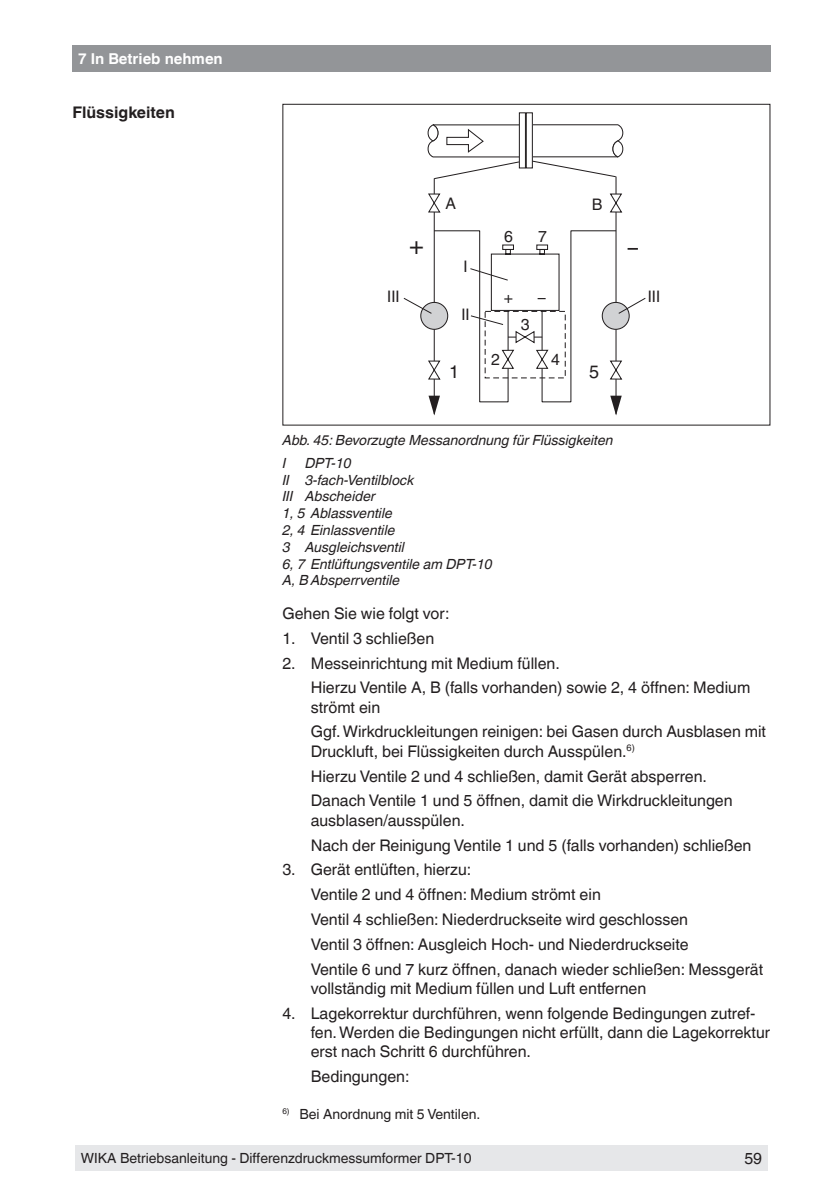
<style>
.page{position:relative;width:840px;height:1191px;background:#fff}
.page>*{position:absolute;margin:0;border:0;box-sizing:border-box;transform-origin:0 0}
.bild{font:25.2px "Helvetica Linotype";color:#231f20}
.bild-2{font:18px "Helvetica Linotype";color:#231f20}
.schritt_normal_follo{font:16px/19.2px "Helvetica Linotype";color:#231f20}
.schritt_normal{font:16px/19.2px "Helvetica Linotype";color:#231f20}
.absatz_normal{font:16px "Helvetica Linotype";color:#231f20}
.marginaltext{font:700 16px "Helvetica Linotype";color:#231f20}
.bild-3{font:15.8px "Helvetica Linotype";color:#231f20}
.K1right_Wika{font:700 15px "Helvetica Linotype";color:#fff}
.legende_normal{font:italic 14px "Helvetica Linotype";color:#231f20}
.Fuss_F{font:14px "Helvetica Linotype";color:#231f20}
.Bildunterschrift_nor{font:italic 14px "Helvetica Linotype";color:#231f20}
.footnote_normal{font:14px "Helvetica Linotype";color:#231f20}
.legende_normal_last{font:italic 14px "Helvetica Linotype";color:#231f20}
</style>
<div class="page">
<div style="left:721px;top:1145px;width:46px;height:26px;background:#e6e7e9"></div>
<div style="left:72px;top:45px;width:698px;height:27px;background:#939598"></div>
<div style="left:75px;top:1145px;width:646px;height:26px;background:#e6e7e9"></div>
<div style="left:525px;top:112px;width:7px;height:56px;border:1px solid #231f20"></div>
<div style="left:518px;top:112px;width:7px;height:56px;border:1px solid #231f20"></div>
<hr style="left:615px;top:176px;width:1px;height:238px;background:#231f20">
<hr style="left:433px;top:178px;width:1px;height:236px;background:#231f20">
<svg style="left:403px;top:193px;width:242px;height:222px"></svg>
<svg style="left:427px;top:123px;width:196px;height:57px"></svg>
<div style="left:282px;top:104px;width:488px;height:321px;border:1px solid #231f20"></div>
<p class="K1right_Wika" style="left:78px;top:50px;width:146px">7 In Betrieb nehmen</p>
<p class="marginaltext" style="left:72px;top:103px;width:104px">Flüssigkeiten</p>
<p class="bild" style="left:409px;top:231px;width:16px">+</p>
<p class="bild-3" style="left:445px;top:194px;width:12px">A</p>
<p class="bild-3" style="left:591px;top:195px;width:12px">B</p>
<p class="bild-3" style="left:463px;top:257px;width:6px">I</p>
<p class="bild-3" style="left:503px;top:228px;width:10px">6</p>
<p class="bild-3" style="left:537px;top:227px;width:10px">7</p>
<p class="bild-3" style="left:387px;top:288px;width:14px">III</p>
<p class="bild-3" style="left:647px;top:288px;width:14px">III</p>
<p class="bild-3" style="left:503px;top:288px;width:11px">+</p>
<p class="bild-3" style="left:537px;top:288px;width:9px">–</p>
<p class="bild-3" style="left:461px;top:306px;width:10px">II</p>
<p class="bild-3" style="left:520px;top:315px;width:10px">3</p>
<p class="bild-3" style="left:491px;top:350px;width:10px">2</p>
<p class="bild-3" style="left:550px;top:350px;width:10px">4</p>
<p class="bild-2" style="left:449px;top:361px;width:11px">1</p>
<p class="bild-2" style="left:588px;top:361px;width:11px">5</p>
<p class="Bildunterschrift_nor" style="left:282px;top:432px;width:332px">Abb. 45: Bevorzugte Messanordnung für Flüssigkeiten</p>
<p class="legende_normal" style="left:282px;top:455px;width:5px">I</p>
<p class="legende_normal" style="left:305px;top:455px;width:48px">DPT-10</p>
<p class="legende_normal" style="left:282px;top:471px;width:133px">II 3-fach-Ventilblock</p>
<p class="legende_normal" style="left:282px;top:488px;width:94px">III Abscheider</p>
<p class="legende_normal" style="left:282px;top:505px;width:112px">1, 5 Ablassventile</p>
<p class="legende_normal" style="left:282px;top:522px;width:114px">2, 4 Einlassventile</p>
<p class="legende_normal" style="left:282px;top:539px;width:124px">3 Ausgleichsventil</p>
<p class="legende_normal" style="left:282px;top:555px;width:211px">6, 7 Entlüftungsventile am DPT-10</p>
<p class="legende_normal_last" style="left:282px;top:572px;width:119px">A, B Absperrventile</p>
<p class="absatz_normal" style="left:282px;top:604px;width:169px">Gehen Sie wie folgt vor:</p>
<p class="schritt_normal" style="left:282px;top:628px;width:153px">1. Ventil 3 schließen</p>
<p class="schritt_normal" style="left:282px;top:653px;width:279px">2. Messeinrichtung mit Medium füllen.</p>
<p class="schritt_normal_follo" style="left:310px;top:678px;width:441px">Hierzu Ventile A, B (falls vorhanden) sowie 2, 4 öffnen: Medium strömt ein</p>
<p class="schritt_normal_follo" style="left:310px;top:722px;width:456px">Ggf. Wirkdruckleitungen reinigen: bei Gasen durch Ausblasen mit<br>Druckluft, bei Flüssigkeiten durch Ausspülen.<sup>6)</sup></p>
<p class="schritt_normal_follo" style="left:310px;top:766px;width:397px">Hierzu Ventile 2 und 4 schließen, damit Gerät absperren.</p>
<p class="schritt_normal_follo" style="left:310px;top:791px;width:423px">Danach Ventile 1 und 5 öffnen, damit die Wirkdruckleitungen ausblasen/ausspülen.</p>
<p class="schritt_normal_follo" style="left:310px;top:835px;width:442px">Nach der Reinigung Ventile 1 und 5 (falls vorhanden) schließen</p>
<p class="schritt_normal" style="left:282px;top:860px;width:190px">3. Gerät entlüften, hierzu:</p>
<p class="schritt_normal_follo" style="left:310px;top:885px;width:291px">Ventile 2 und 4 öffnen: Medium strömt ein</p>
<p class="schritt_normal_follo" style="left:310px;top:910px;width:379px">Ventil 4 schließen: Niederdruckseite wird geschlossen</p>
<p class="schritt_normal_follo" style="left:310px;top:935px;width:379px">Ventil 3 öffnen: Ausgleich Hoch- und Niederdruckseite</p>
<p class="schritt_normal_follo" style="left:310px;top:959px;width:453px">Ventile 6 und 7 kurz öffnen, danach wieder schließen: Messgerät vollständig mit Medium füllen und Luft entfernen</p>
<p class="schritt_normal" style="left:310px;top:1004px;width:460px;text-indent:-28px">4. Lagekorrektur durchführen, wenn folgende Bedingungen zutref&shy;fen. Werden die Bedingungen nicht erfüllt, dann die Lagekorrektur erst nach Schritt 6 durchführen.</p>
<p class="schritt_normal_follo" style="left:310px;top:1067px;width:100px">Bedingungen:</p>
<p class="footnote_normal" style="left:282px;top:1106px;width:199px"><sup>6)</sup> Bei Anordnung mit 5 Ventilen.</p>
<p class="Fuss_F" style="left:81px;top:1150px;width:392px">WIKA Betriebsanleitung - Differenzdruckmessumformer DPT-10</p>
<p class="schritt_normal" style="left:744px;top:1149px;width:19px">59</p>
</div>
